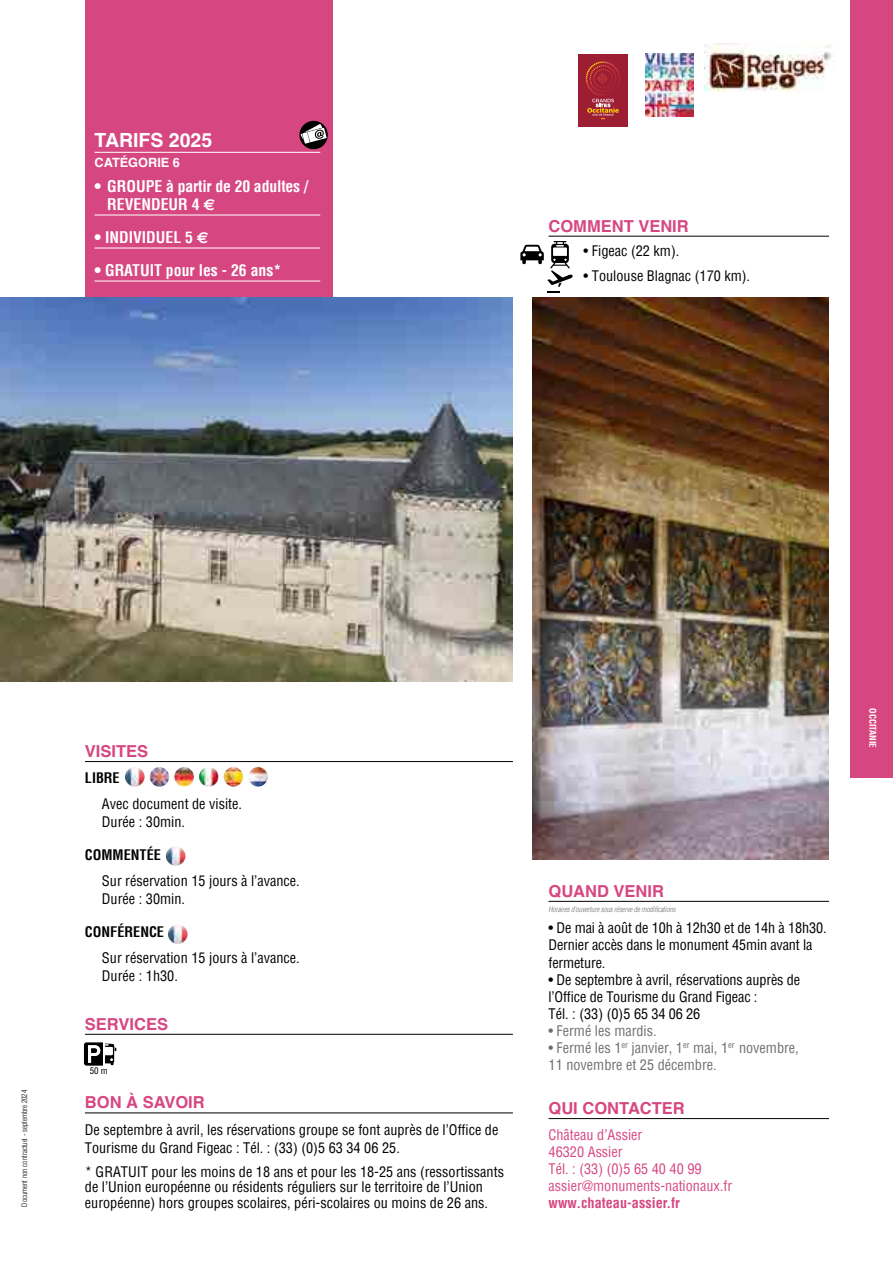
<style>
.page{position:relative;width:893px;height:1263px;background:#fff}
.page>*{position:absolute;margin:0;border:0;box-sizing:border-box;transform-origin:0 0}
.t1{font:700 19.5px "Helvetica";color:#fff}
.t2{font:700 16.5px "Helvetica";color:#d64781}
.t3{font:700 condensed 15.75px/18px "Helvetica";color:#fff}
.t4{font:condensed 14.25px/18px "Helvetica";color:#000}
.t5{font:condensed 14.25px/17.1px "Helvetica";color:#706f6f}
.t6{font:condensed 14.25px/17.1px "Helvetica";color:#d64781}
.t7{font:700 condensed 14.25px "Helvetica";color:#000}
.t8{font:700 condensed 14.25px "Helvetica";color:#d64781}
.t9{font:700 12.75px "Helvetica";color:#fff}
.t10{font:700 condensed 9px "Helvetica";color:#fff}
.t11{font:condensed 9px "Helvetica";color:#000}
.t12{font:italic 300 condensed 7.5px "Helvetica LT";letter-spacing:-.015em;color:#706f6f}
.t13{font:300 condensed 7.5px "Helvetica";color:#000}
.s1{font-family:"Euro Sans Std";font-stretch:normal}
</style>
<div class="page">
<div style="left:85px;top:0;width:247px;height:418px;background:#d64781"></div>
<img style="left:0;top:298px;width:512px;height:383px">
<img style="left:532px;top:298px;width:297px;height:561px">
<div style="left:850px;top:0;width:43px;height:777px;background:#d64781"></div>
<img style="left:646px;top:54px;width:47px;height:63px">
<div style="left:578px;top:54px;width:50px;height:72px;background:#9d1e33"></div>
<svg style="left:586px;top:61px;width:34px;height:59px"></svg>
<img style="left:705px;top:44px;width:127px;height:48px">
<hr style="left:95px;top:152px;width:225px;height:1px;background:#fff">
<hr style="left:95px;top:215px;width:225px;height:1px;background:#fff">
<hr style="left:95px;top:248px;width:225px;height:1px;background:#fff">
<hr style="left:95px;top:281px;width:225px;height:1px;background:#fff">
<div style="left:299px;top:121px;width:29px;height:28px;background:#000;border-radius:50%"></div>
<svg style="left:301px;top:124px;width:26px;height:20px"></svg>
<img style="left:125px;top:767px;width:20px;height:20px;border-radius:10px">
<img style="left:150px;top:767px;width:19px;height:20px;border-radius:10px">
<img style="left:174px;top:767px;width:20px;height:20px;border-radius:10px">
<img style="left:199px;top:767px;width:20px;height:20px;border-radius:10px">
<img style="left:224px;top:767px;width:19px;height:20px;border-radius:10px">
<img style="left:248px;top:767px;width:20px;height:20px;border-radius:10px">
<hr style="left:85px;top:761px;width:428px;height:1px;background:#000">
<hr style="left:85px;top:1034px;width:428px;height:1px;background:#000">
<hr style="left:85px;top:1113px;width:428px;height:1px;background:#000">
<img style="left:166px;top:846px;width:19px;height:20px;border-radius:10px">
<img style="left:168px;top:924px;width:20px;height:20px;border-radius:10px">
<svg style="left:84px;top:1042px;width:32px;height:24px"></svg>
<hr style="left:103px;top:1042px;width:2px;height:24px;background:#fff">
<svg style="left:520px;top:241px;width:53px;height:52px"></svg>
<hr style="left:549px;top:236px;width:280px;height:1px;background:#000">
<hr style="left:549px;top:901px;width:280px;height:1px;background:#000">
<hr style="left:549px;top:1118px;width:280px;height:1px;background:#000">
<h1 class="t1" style="left:95px;top:129px;width:119px">TARIFS 2025</h1>
<p class="t9" style="left:95px;top:155px;width:87px">CATÉGORIE 6</p>
<p class="t3" style="left:107px;top:177px;width:202px;text-indent:-13px">• GROUPE à partir de 20 adultes /<br>REVENDEUR 4 <span class="s1">€</span></p>
<p class="t3" style="left:95px;top:228px;width:116px">• INDIVIDUEL 5 <span class="s1">€</span></p>
<p class="t3" style="left:95px;top:261px;width:188px">• GRATUIT pour les - 26 ans*</p>
<p class="t2" style="left:549px;top:216px;width:142px">COMMENT VENIR</p>
<p class="t4" style="left:584px;top:242px;width:97px">• Figeac (22 km).</p>
<p class="t4" style="left:584px;top:266px;width:168px">• Toulouse Blagnac (170 km).</p>
<p class="t13" style="left:20px;top:1206px;width:118px;rotate:-90deg">Document non contractuel - septembre 2024</p>
<p class="t2" style="left:85px;top:741px;width:65px">VISITES</p>
<p class="t7" style="left:85px;top:769px;width:36px">LIBRE</p>
<p class="t4" style="left:102px;top:794px;width:142px">Avec document de visite.<br>Durée : 30min.</p>
<p class="t7" style="left:85px;top:846px;width:78px">COMMENTÉE</p>
<p class="t4" style="left:102px;top:871px;width:199px">Sur réservation 15 jours à l’avance.<br>Durée : 30min.</p>
<p class="t7" style="left:85px;top:923px;width:81px">CONFÉRENCE</p>
<p class="t4" style="left:102px;top:948px;width:199px">Sur réservation 15 jours à l’avance.<br>Durée : 1h30.</p>
<p class="t2" style="left:85px;top:1014px;width:85px">SERVICES</p>
<p class="t11" style="left:90px;top:1065px;width:20px">50 m</p>
<p class="t2" style="left:85px;top:1092px;width:121px">BON À SAVOIR</p>
<p class="t4" style="left:85px;top:1121px;width:415px">De septembre à avril, les réservations groupe se font auprès de l’Office de<br>Tourisme du Grand Figeac : Tél. : (33) (0)5 63 34 06 25.</p>
<p class="t4" style="left:85px;top:1163px;width:421px;line-height:15.8px">* GRATUIT pour les moins de 18 ans et pour les 18-25 ans (ressortissants de l’Union européenne ou résidents réguliers sur le territoire de l’Union européenne) hors groupes scolaires, péri-scolaires ou moins de 26 ans.</p>
<p class="t10" style="left:878px;top:708px;width:41px;rotate:90deg">OCCITANIE</p>
<p class="t2" style="left:549px;top:881px;width:117px">QUAND VENIR</p>
<p class="t12" style="left:549px;top:904px;width:129px">Horaires d’ouverture sous réserve de modifications</p>
<p class="t4" style="left:549px;top:919px;width:280px;line-height:17.1px">• De mai à août de 10h à 12h30 et de 14h à 18h30.<br>Dernier accès dans le monument 45min avant la fermeture.</p>
<p class="t4" style="left:549px;top:971px;width:253px;line-height:17.1px">• De septembre à avril, réservations auprès de l’Office de Tourisme du Grand Figeac :<br>Tél. : (33) (0)5 65 34 06 26</p>
<p class="t5" style="left:549px;top:1022px;width:110px">• Fermé les mardis.</p>
<p class="t5" style="left:549px;top:1039px;width:252px">• Fermé les 1<sup>er</sup> janvier, 1<sup>er</sup> mai, 1<sup>er</sup> novembre,<br>11 novembre et 25 décembre.</p>
<p class="t2" style="left:549px;top:1098px;width:138px">QUI CONTACTER</p>
<p class="t6" style="left:549px;top:1126px;width:185px">Château d’Assier<br>46320 Assier<br>Tél. : (33) (0)5 65 40 40 99 assier@monuments-nationaux.fr</p>
<p class="t8" style="left:549px;top:1194px;width:133px">www.chateau-assier.fr</p>
</div>
